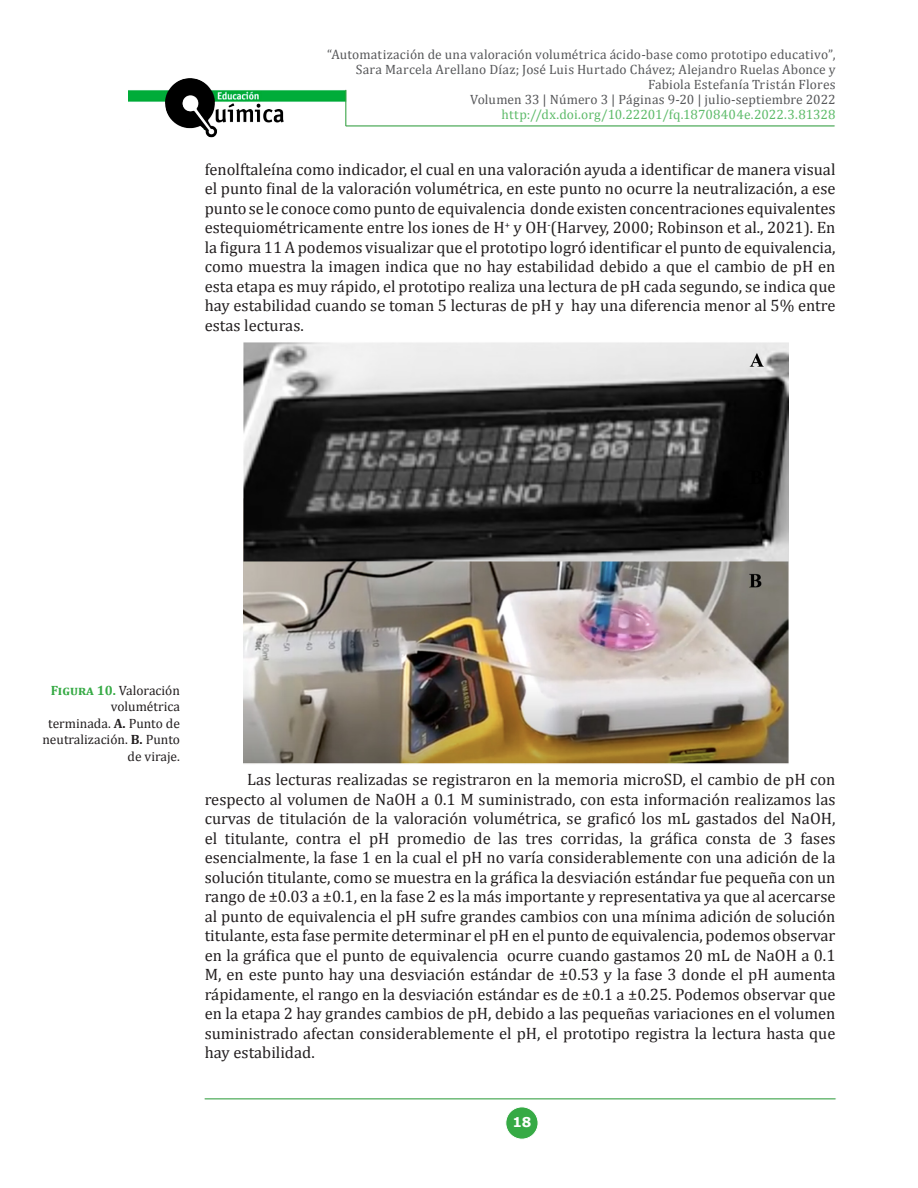
<style>
.page{position:relative;width:918px;height:1188px;background:#fff}
.page>*{position:absolute;margin:0;border:0;box-sizing:border-box;transform-origin:0 0}
.P-San{font:16.5px/19.5px "Cambria";color:#231f20;text-align:justify}
.P-SinSan{font:16.5px/19.5px "Cambria";color:#231f20;text-align:justify}
.t1{font:13.5px/15px "Cambria";letter-spacing:.015em;color:#57585a;text-align:right}
.PieImg{font:13.5px/16.5px "Cambria";color:#231f20;text-align:right}
.t2{font:13.5px "Cambria";color:#5ebb6a}
.t3{font:700 13.5px "Verdana";color:#fff}
.s1{font-weight:700;color:#36aa45}
.s2{font-weight:700}
</style>
<div class="page">
<img style="left:128px;top:78px;width:217px;height:59px">
<hr style="left:345px;top:125px;width:491px;height:2px;background:#85c38d">
<hr style="left:346px;top:126px;width:489px;height:1px;background:#36aa45">
<hr style="left:345px;top:89px;width:2px;height:38px;background:#231f20;opacity:.44">
<hr style="left:346px;top:90px;width:1px;height:36px;background:#36aa45">
<div style="left:506px;top:1107px;width:32px;height:32px;background:#36aa45;border-radius:50%"></div>
<div style="left:505px;top:1107px;width:33px;height:33px;border:1px solid #fff;border-radius:50%"></div>
<hr style="left:204px;top:1098px;width:632px;height:2px;background:#76be7f">
<hr style="left:205px;top:1099px;width:631px;height:1px;background:#36aa45">
<img style="left:244px;top:342px;width:545px;height:422px">
<p class="t1" style="left:327px;top:47px;width:510px">“Automatización de una valoración volumétrica ácido-base como prototipo educativo”, Sara Marcela Arellano Díaz; José Luis Hurtado Chávez; Alejandro Ruelas Abonce y Fabiola Estefanía Tristán Flores<br>Volumen 33 | Número 3 | Páginas 9-20 | julio-septiembre 2022</p>
<p class="t2" style="left:502px;top:106px;width:336px">http://dx.doi.org/10.22201/fq.18708404e.2022.3.81328</p>
<p class="P-SinSan" style="left:205px;top:160px;width:632px">fenolftaleína como indicador, el cual en una valoración ayuda a identificar de manera visual el punto final de la valoración volumétrica, en este punto no ocurre la neutralización, a ese punto se le conoce como punto de equivalencia donde existen concentraciones equivalentes estequiométricamente entre los iones de H<sup>+</sup> y OH<sup>-</sup>(Harvey, 2000; Robinson et al., 2021). En la figura 11 A podemos visualizar que el prototipo logró identificar el punto de equivalencia, como muestra la imagen indica que no hay estabilidad debido a que el cambio de pH en esta etapa es muy rápido, el prototipo realiza una lectura de pH cada segundo, se indica que hay estabilidad cuando se toman 5 lecturas de pH y hay una diferencia menor al 5% entre estas lecturas.</p>
<p class="PieImg" style="left:42px;top:682px;width:139px"><span class="s1">Figura 10.</span> Valoración volumétrica<br>terminada. <span class="s2">A.</span> Punto de neutralización. <span class="s2">B.</span> Punto de viraje.</p>
<p class="P-San" style="left:205px;top:770px;width:632px;text-indent:43px">Las lecturas realizadas se registraron en la memoria microSD, el cambio de pH con respecto al volumen de NaOH a 0.1 M suministrado, con esta información realizamos las curvas de titulación de la valoración volumétrica, se graficó los mL gastados del NaOH, el titulante, contra el pH promedio de las tres corridas, la gráfica consta de 3 fases esencialmente, la fase 1 en la cual el pH no varía considerablemente con una adición de la solución titulante, como se muestra en la gráfica la desviación estándar fue pequeña con un rango de ±0.03 a ±0.1, en la fase 2 es la más importante y representativa ya que al acercarse al punto de equivalencia el pH sufre grandes cambios con una mínima adición de solución titulante, esta fase permite determinar el pH en el punto de equivalencia, podemos observar en la gráfica que el punto de equivalencia ocurre cuando gastamos 20 mL de NaOH a 0.1<br>M, en este punto hay una desviación estándar de ±0.53 y la fase 3 donde el pH aumenta rápidamente, el rango en la desviación estándar es de ±0.1 a ±0.25. Podemos observar que en la etapa 2 hay grandes cambios de pH, debido a las pequeñas variaciones en el volumen suministrado afectan considerablemente el pH, el prototipo registra la lectura hasta que hay estabilidad.</p>
<p class="t3" style="left:512px;top:1113px;width:21px">18</p>
</div>
